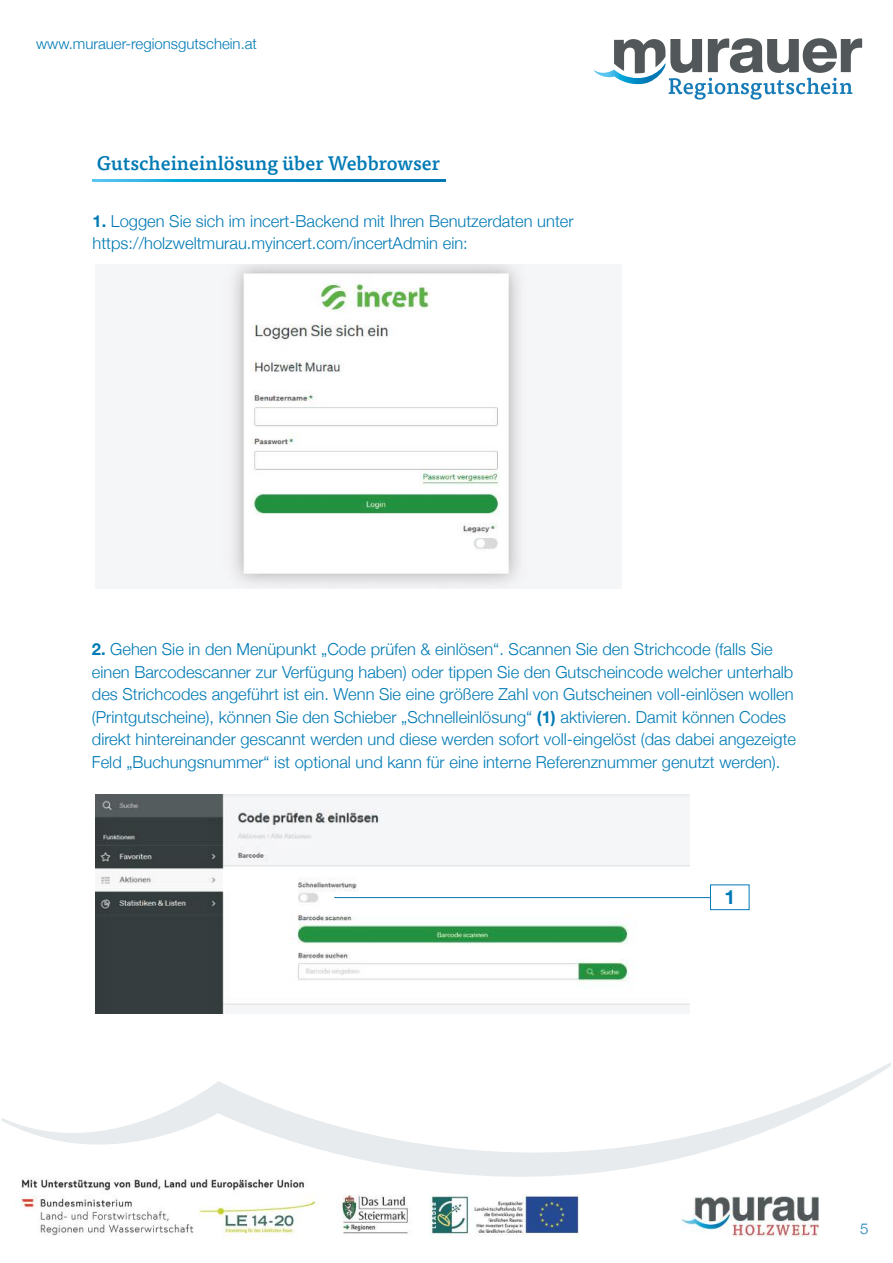
<style>
.page{position:relative;width:893px;height:1263px;background:#fff}
.page>*{position:absolute;margin:0;border:0;box-sizing:border-box;transform-origin:0 0}
.t1{font:500 19.5px "Tisa Pro";color:#007ab5}
.t2{font:700 19.5px "Helvetica Neue";color:#007ab5}
.t3{font:300 16.5px/22.5px "Helvetica Neue";color:#007ab5}
.t4{font:300 15px "Helvetica Neue";color:#007ab5}
.t5{font:300 15px "Helvetica Neue";color:#127ab5}
.s1{font-weight:700}
</style>
<div class="page">
<svg style="left:1px;top:1064px;width:890px;height:173px"></svg>
<img style="left:15px;top:1171px;width:571px;height:69px">
<img style="left:682px;top:1197px;width:137px;height:39px">
<img style="left:594px;top:69px;width:20px;height:9px">
<svg style="left:614px;top:38px;width:248px;height:62px"></svg>
<svg style="left:93px;top:179px;width:353px;height:2px"></svg>
<img style="left:220px;top:265px;width:306px;height:323px">
<img style="left:95px;top:794px;width:594px;height:219px">
<hr style="left:334px;top:897px;width:376px;height:1px;background:#007ab5">
<div style="left:710px;top:884px;width:39px;height:26px;border:1px solid #007ab5"></div>
<p class="t4" style="left:36px;top:32px;width:222px">www.murauer-regionsgutschein.at</p>
<p class="t1" style="left:97px;top:149px;width:345px">Gutscheineinlösung über Webbrowser</p>
<p class="t3" style="left:93px;top:209px;width:483px"><span class="s1">1.</span> Loggen Sie sich im incert-Backend mit Ihren Benutzerdaten unter https://holzweltmurau.myincert.com/incertAdmin ein:</p>
<p class="t3" style="left:92px;top:637px;width:706px"><span class="s1">2.</span> Gehen Sie in den Menüpunkt „Code prüfen &amp; einlösen“. Scannen Sie den Strichcode (falls Sie einen Barcodescanner zur Verfügung haben) oder tippen Sie den Gutscheincode welcher unterhalb des Strichcodes angeführt ist ein. Wenn Sie eine größere Zahl von Gutscheinen voll-einlösen wollen (Printgutscheine), können Sie den Schieber „Schnelleinlösung“ <span class="s1">(1)</span> aktivieren. Damit können Codes direkt hintereinander gescannt werden und diese werden sofort voll-eingelöst (das dabei angezeigte Feld „Buchungsnummer“ ist optional und kann für eine interne Referenznummer genutzt werden).</p>
<p class="t2" style="left:724px;top:882px;width:12px">1</p>
<p class="t5" style="left:860px;top:1216px;width:10px">5</p>
</div>
